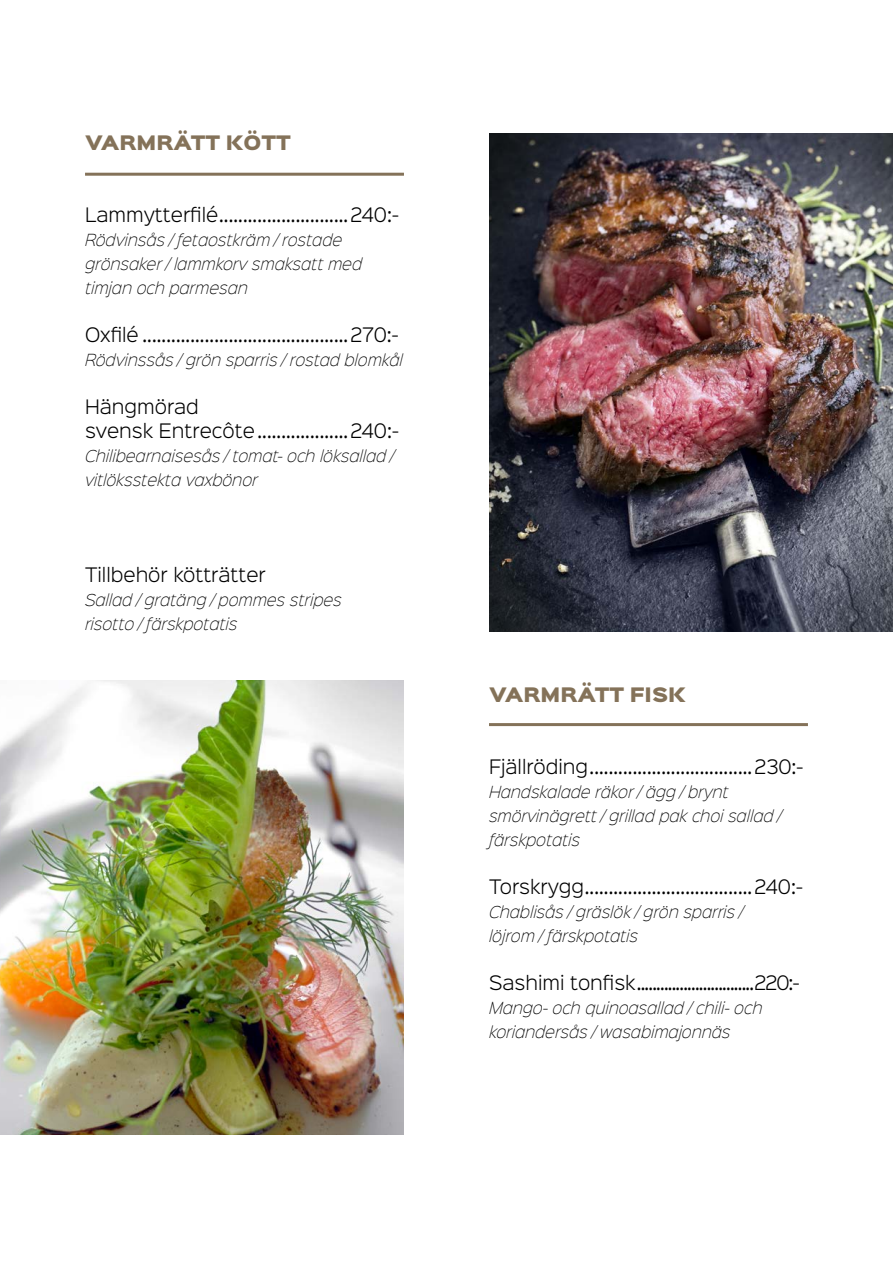
<style>
.page{position:relative;width:893px;height:1263px;background:#fff}
.page>*{position:absolute;margin:0;border:0;box-sizing:border-box;transform-origin:0 0}
.t1{font:300 18px/24px "Sinkin Sans 300";color:#000}
.t2{font:18px "Sinkin Sans 900 X Black";color:#847259}
.t3{font:italic 15px/24px "Sinkin Sans 200 X Light";color:#000}
</style>
<div class="page">
<hr style="left:85px;top:173px;width:319px;height:3px;background:#847259">
<hr style="left:489px;top:723px;width:319px;height:3px;background:#847259">
<img style="left:0;top:680px;width:404px;height:454px">
<img style="left:489px;top:134px;width:404px;height:497px">
<p class="t2" style="left:85px;top:133px;width:207px">VARMRÄTT KÖTT</p>
<p class="t1" style="left:85px;top:201px;width:315px">Lammytterfilé...........................240:-</p>
<p class="t3" style="left:85px;top:227px;width:279px">Rödvinsås / fetaostkräm / rostade grönsaker / lammkorv smaksatt med timjan och parmesan</p>
<p class="t1" style="left:85px;top:321px;width:315px">Oxfilé ...........................................270:-</p>
<p class="t3" style="left:85px;top:347px;width:319px">Rödvinssås / grön sparris / rostad blomkål</p>
<p class="t1" style="left:85px;top:393px;width:315px">Hängmörad<br>svensk Entrecôte...................240:-</p>
<p class="t3" style="left:85px;top:443px;width:310px">Chilibearnaisesås / tomat- och löksallad / vitlöksstekta vaxbönor</p>
<p class="t1" style="left:85px;top:561px;width:182px">Tillbehör kötträtter</p>
<p class="t3" style="left:85px;top:587px;width:258px">Sallad / gratäng / pommes stripes risotto / färskpotatis</p>
<p class="t2" style="left:489px;top:685px;width:198px">VARMRÄTT FISK</p>
<p class="t1" style="left:489px;top:753px;width:316px">Fjällröding..................................230:-</p>
<p class="t3" style="left:489px;top:779px;width:293px">Handskalade räkor / ägg / brynt smörvinägrett / grillad pak choi sallad / färskpotatis</p>
<p class="t1" style="left:489px;top:873px;width:315px">Torskrygg...................................240:-</p>
<p class="t3" style="left:489px;top:899px;width:255px">Chablisås / gräslök / grön sparris / löjrom / färskpotatis</p>
<p class="t1" style="left:489px;top:969px;width:312px">Sashimi tonfisk..............................220:-</p>
<p class="t3" style="left:489px;top:995px;width:275px">Mango- och quinoasallad / chili- och koriandersås / wasabimajonnäs</p>
</div>
